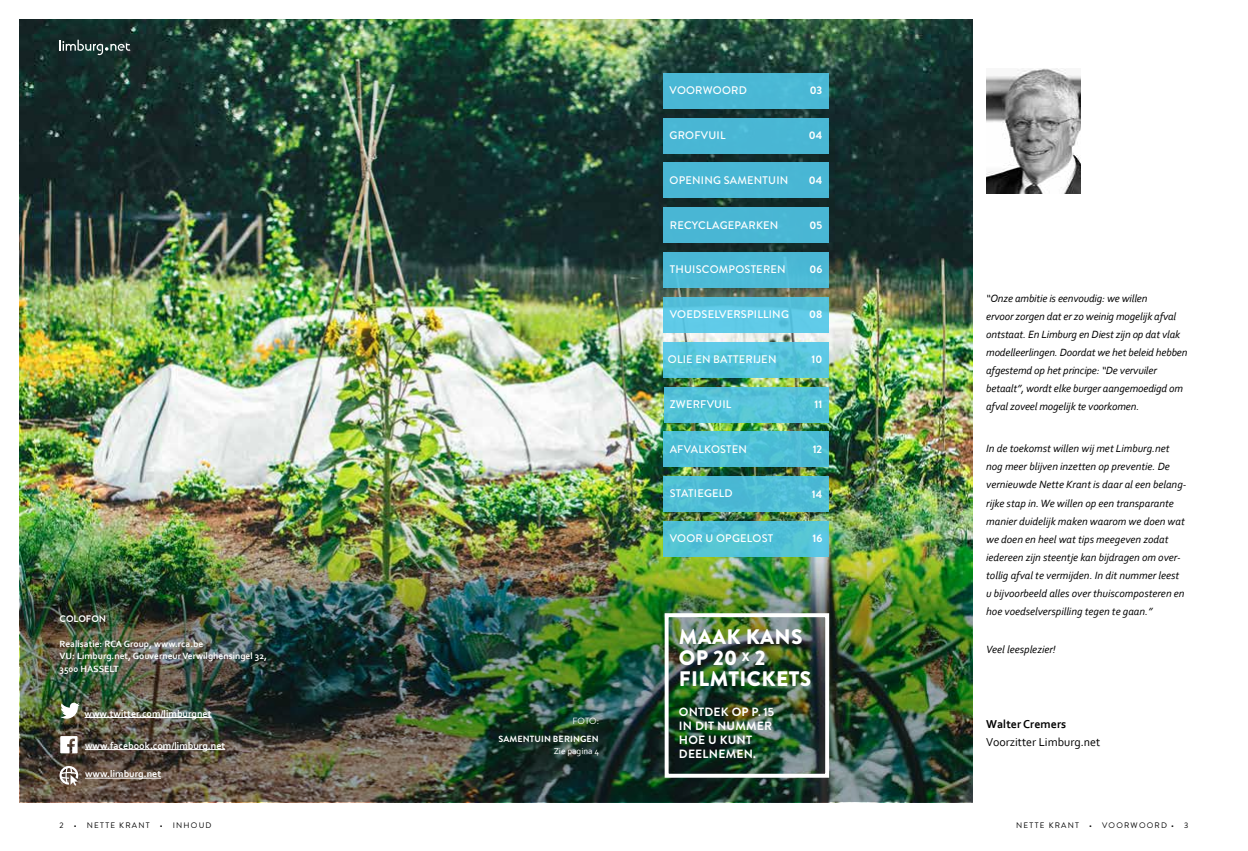
<style>
.page{position:relative;width:1248px;height:851px;background:#fff}
.page>*{position:absolute;margin:0;border:0;box-sizing:border-box;transform-origin:0 0}
.t1{font:900 21px/21px "Brandon Grotesque";letter-spacing:.02em;color:#fff}
.t2{font:700 12px/14px "Brandon Grotesque";letter-spacing:.02em;color:#fff}
.t3{font:12px "Corbel";color:#000}
.t4{font:700 12px "Corbel";color:#000}
.t5{font:italic 11px/18px "Corbel";color:#000}
.t6{font:500 11px "Brandon Grotesque";letter-spacing:.02em;color:#fff}
.t7{font:700 11px "Brandon Grotesque";color:#fff}
.t8{font:700 10px "Corbel";color:#fff}
.t9{font:700 9.5px/12.5px "Corbel";color:#fff}
.t10{font:700 9.5px "Brandon Grotesque";color:#fff}
.t11{font:700 9px "Brandon Grotesque";letter-spacing:.01em;color:#fff}
.t12{font:9px "Corbel";color:#fff}
.t13{font:9px "Brandon Grotesque";color:#fff}
.t14{font:8px "Brandon Grotesque";letter-spacing:.15em;color:#000}
</style>
<div class="page">
<img style="left:20px;top:20px;width:952px;height:445px">
<img style="left:20px;top:465px;width:952px;height:337px">
<div style="left:663px;top:73px;width:166px;height:36px;background:#4ab8d5"></div>
<div style="left:663px;top:118px;width:166px;height:35px;background:#49b7d4"></div>
<div style="left:663px;top:163px;width:166px;height:35px;background:#49b6d4"></div>
<div style="left:663px;top:207px;width:166px;height:36px;background:#49b6d4"></div>
<div style="left:663px;top:252px;width:166px;height:36px;background:#4bb9d6"></div>
<div style="left:663px;top:297px;width:166px;height:36px;background:linear-gradient(to right,#5cc7e5,#5bc6e2)"></div>
<svg style="left:663px;top:342px;width:166px;height:35px;background:#57c5dd"></svg>
<div style="left:664px;top:386px;width:165px;height:36px;background:linear-gradient(to right,#53c2d8,#55c3d9)"></div>
<div style="left:663px;top:431px;width:166px;height:36px;background:linear-gradient(to right,#4ec0d7,#4dbdd5)"></div>
<div style="left:663px;top:476px;width:166px;height:36px;background:#4ebcd5"></div>
<img style="left:986px;top:69px;width:94px;height:125px">
<svg style="left:60px;top:736px;width:18px;height:17px"></svg>
<svg style="left:60px;top:702px;width:20px;height:16px"></svg>
<svg style="left:60px;top:765px;width:18px;height:20px"></svg>
<hr style="left:85px;top:777px;width:76px;height:1px;background:#fff">
<hr style="left:85px;top:749px;width:140px;height:1px;background:#fff">
<hr style="left:85px;top:717px;width:126px;height:1px;background:#fff">
<svg style="left:60px;top:40px;width:70px;height:15px"></svg>
<div style="left:664px;top:613px;width:165px;height:164px;border:4px solid #fff"></div>
<div style="left:663px;top:521px;width:166px;height:35px;background:linear-gradient(to right,#51c2d2,#55c4da)"></div>
<p class="t6" style="left:669px;top:83px;width:79px">VOORWOORD</p>
<p class="t6" style="left:669px;top:128px;width:58px">GROFVUIL</p>
<p class="t6" style="left:669px;top:172px;width:120px">OPENING SAMENTUIN</p>
<p class="t6" style="left:669px;top:217px;width:110px">RECYCLAGEPARKEN</p>
<p class="t6" style="left:669px;top:262px;width:117px">THUISCOMPOSTEREN</p>
<p class="t6" style="left:669px;top:307px;width:121px">VOEDSELVERSPILLING</p>
<p class="t6" style="left:667px;top:351px;width:110px">OLIE EN BATTERIJEN</p>
<p class="t6" style="left:669px;top:396px;width:63px">ZWERFVUIL</p>
<p class="t6" style="left:669px;top:441px;width:79px">AFVALKOSTEN</p>
<p class="t6" style="left:669px;top:486px;width:64px">STATIEGELD</p>
<p class="t6" style="left:669px;top:530px;width:105px">VOOR U OPGELOST</p>
<p class="t7" style="left:809px;top:83px;width:14px">03</p>
<p class="t7" style="left:808px;top:127px;width:15px">04</p>
<p class="t7" style="left:808px;top:172px;width:15px">04</p>
<p class="t7" style="left:809px;top:217px;width:14px">05</p>
<p class="t7" style="left:809px;top:262px;width:14px">06</p>
<p class="t7" style="left:809px;top:307px;width:15px">08</p>
<p class="t7" style="left:811px;top:351px;width:12px">10</p>
<p class="t7" style="left:814px;top:396px;width:9px">11</p>
<p class="t7" style="left:812px;top:441px;width:11px">12</p>
<p class="t7" style="left:811px;top:486px;width:12px">14</p>
<p class="t7" style="left:812px;top:530px;width:11px">16</p>
<p class="t10" style="left:60px;top:611px;width:48px">COLOFON</p>
<p class="t9" style="left:60px;top:637px;width:209px">Realisatie: RCA Group, www.rca.be<br>VU: Limburg.net, Gouverneur Verwilghensingel 32,<br>3500 HASSELT</p>
<h1 class="t1" style="left:679px;top:626px;width:134px">MAAK KANS<br>OP 20 <sup>X</sup> 2<br>FILMTICKETS</h1>
<p class="t2" style="left:679px;top:705px;width:97px">ONTDEK OP P. 15<br>IN DIT NUMMER<br>HOE U KUNT<br>DEELNEMEN.</p>
<p class="t8" style="left:85px;top:707px;width:128px">www.twitter.com/limburgnet</p>
<p class="t13" style="left:572px;top:715px;width:28px">FOTO:</p>
<p class="t11" style="left:498px;top:732px;width:102px">SAMENTUIN BERINGEN</p>
<p class="t12" style="left:553px;top:745px;width:47px">Zie pagina 4</p>
<p class="t8" style="left:85px;top:739px;width:142px">www.facebook.com/limburg.net</p>
<p class="t8" style="left:85px;top:767px;width:78px">www.limburg.net</p>
<p class="t5" style="left:986px;top:289px;width:203px">“Onze ambitie is eenvoudig: we willen<br>ervoor zorgen dat er zo weinig mogelijk afval ontstaat. En Limburg en Diest zijn op dat vlak modelleerlingen. Doordat we het beleid hebben afgestemd op het principe: “De vervuiler betaalt”, wordt elke burger aangemoedigd om afval zoveel mogelijk te voorkomen.</p>
<p class="t5" style="left:986px;top:439px;width:202px">In de toekomst willen wij met Limburg.net nog meer blijven inzetten op preventie. De vernieuwde Nette Krant is daar al een belang&shy;rijke stap in. We willen op een transparante manier duidelijk maken waarom we doen wat we doen en heel wat tips meegeven zodat iedereen zijn steentje kan bijdragen om over&shy;tollig afval te vermijden. In dit nummer leest u bijvoorbeeld alles over thuiscomposteren en hoe voedselverspilling tegen te gaan.”</p>
<p class="t5" style="left:986px;top:639px;width:71px">Veel leesplezier!</p>
<p class="t4" style="left:986px;top:716px;width:82px">Walter Cremers</p>
<p class="t3" style="left:986px;top:734px;width:116px">Voorzitter Limburg.net</p>
<p class="t14" style="left:60px;top:819px;width:6px">2</p>
<p class="t14" style="left:74px;top:819px;width:77px">• NETTE KRANT</p>
<p class="t14" style="left:160px;top:819px;width:53px">• INHOUD</p>
<p class="t14" style="left:1016px;top:819px;width:64px">NETTE KRANT</p>
<p class="t14" style="left:1088px;top:819px;width:86px">• VOORWOORD •</p>
<p class="t14" style="left:1183px;top:819px;width:6px">3</p>
</div>
